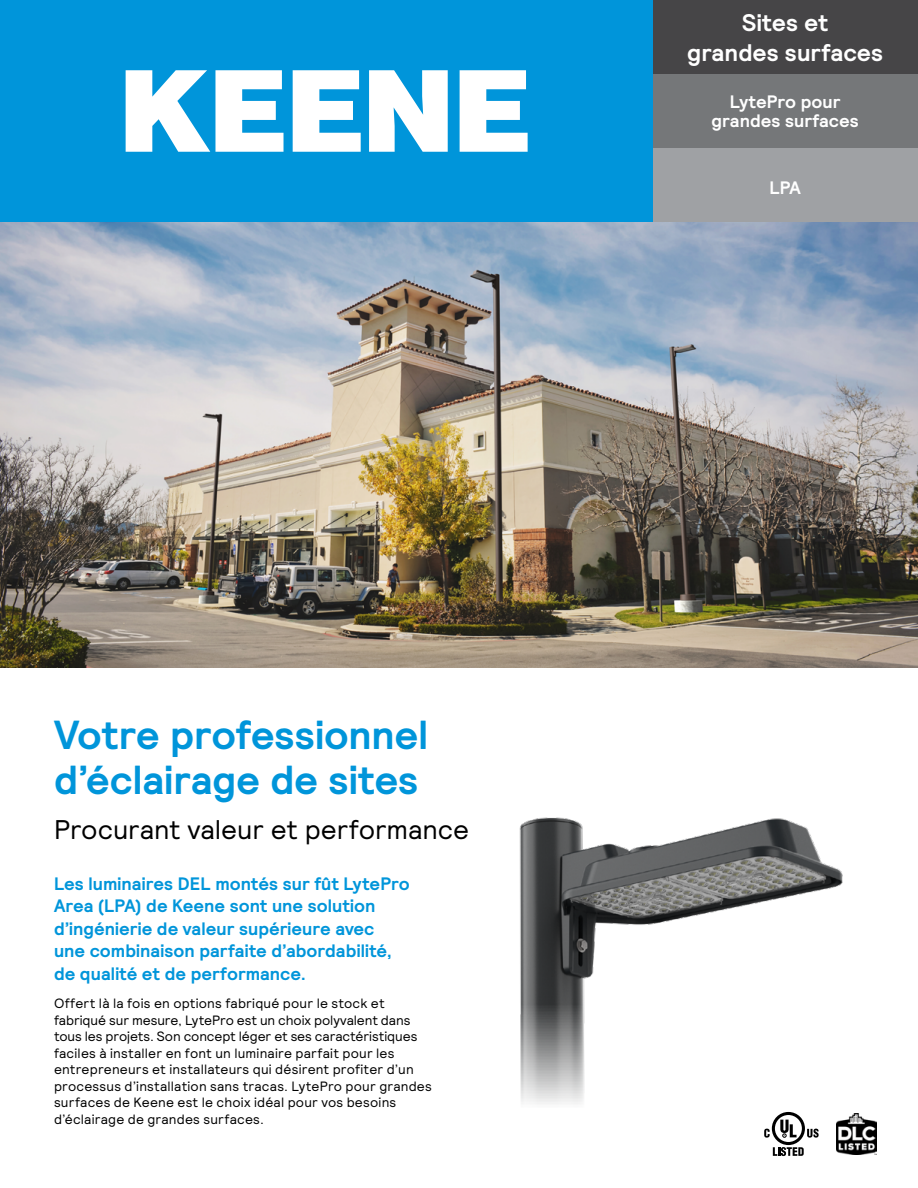
<style>
.page{position:relative;width:918px;height:1188px;background:#fff}
.page>*{position:absolute;margin:0;border:0;box-sizing:border-box;transform-origin:0 0}
.t1{font:700 40.5px/45px "Signify Relative";color:#0095da}
.t2{font:27px "Signify Relative";letter-spacing:-.005em;color:#000}
.t3{font:700 24px/30px "Signify Relative";color:#fff;text-align:center}
.t4{font:700 18px/22.5px "Signify Relative";color:#0095da}
.t5{font:700 18px/19.5px "Signify Relative";color:#fff;text-align:center}
.t6{font:13.5px/16.5px "Signify Relative";letter-spacing:.01em;color:#000}
</style>
<div class="page">
<img style="left:0;top:222px;width:918px;height:446px">
<img style="left:836px;top:1114px;width:41px;height:40px">
<svg style="left:773px;top:1147px;width:31px;height:9px"></svg>
<svg style="left:807px;top:1129px;width:12px;height:9px"></svg>
<svg style="left:772px;top:1112px;width:33px;height:33px"></svg>
<svg style="left:775px;top:1115px;width:27px;height:27px"></svg>
<svg style="left:780px;top:1125px;width:17px;height:12px"></svg>
<svg style="left:764px;top:1129px;width:6px;height:9px"></svg>
<div style="left:0;top:0;width:653px;height:222px;background:#0095da"></div>
<div style="left:653px;top:0;width:265px;height:74px;background:#464547"></div>
<div style="left:653px;top:74px;width:265px;height:74px;background:#757779"></div>
<div style="left:653px;top:148px;width:265px;height:74px;background:#9fa1a4"></div>
<svg style="left:126px;top:70px;width:402px;height:82px"></svg>
<img style="left:519px;top:817px;width:330px;height:308px">
<h1 class="t1" style="left:54px;top:712px;width:376px">Votre professionnel d’éclairage de sites</h1>
<h2 class="t2" style="left:54px;top:812px;width:417px">Procurant valeur et performance</h2>
<h3 class="t4" style="left:54px;top:872px;width:357px">Les luminaires DEL montés sur fût LytePro Area (LPA) de Keene sont une solution d’ingénierie de valeur supérieure avec une combinaison parfaite d’abordabilité, de qualité et de performance.</h3>
<p class="t6" style="left:54px;top:995px;width:379px">Offert là la fois en options fabriqué pour le stock et fabriqué sur mesure, LytePro est un choix polyvalent dans tous les projets. Son concept léger et ses caractéristiques faciles à installer en font un luminaire parfait pour les entrepreneurs et installateurs qui désirent profiter d’un processus d’installation sans tracas. LytePro pour grandes surfaces de Keene est le choix idéal pour vos besoins d’éclairage de grandes surfaces.</p>
<h3 class="t3" style="left:687px;top:7px;width:197px">Sites et<br>grandes surfaces</h3>
<h3 class="t5" style="left:712px;top:92px;width:149px">LytePro pour grandes surfaces</h3>
<h3 class="t5" style="left:770px;top:178px;width:33px">LPA</h3>
</div>
